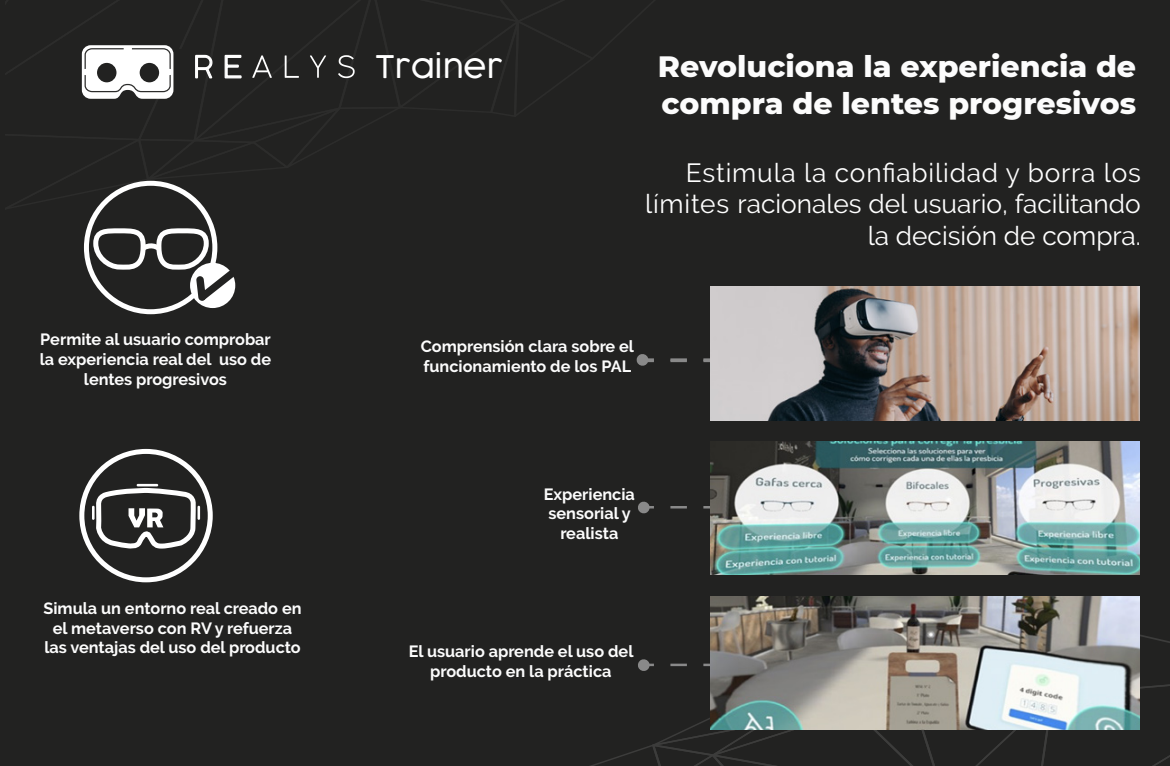
<style>
.page{position:relative;width:1170px;height:766px;background:#fff}
.page>*{position:absolute;margin:0;border:0;box-sizing:border-box;transform-origin:0 0}
.t1{font:300 31.25px "Cocogoose";color:#fff}
.t2{font:800 30px/36px "Montserrat";color:#fcfcfc}
.t3{font:26.25px/31.5px "Raleway";color:#fff;text-align:right}
.t4{font:700 16.25px/19.5px "Raleway";color:#fcfcfc;text-align:center}
</style>
<div class="page">
<div style="left:0;top:0;width:1169px;height:765px;background:#222221"></div>
<div style="left:84px;top:181px;width:133px;height:133px;border:5px solid #fff;border-radius:50%"></div>
<div style="left:190px;top:263px;width:45px;height:45px;background:#fff;border-radius:50%"></div>
<svg style="left:91px;top:226px;width:145px;height:75px"></svg>
<div style="left:79px;top:449px;width:134px;height:133px;border:5px solid #fff;border-radius:50%"></div>
<svg style="left:94px;top:485px;width:104px;height:67px"></svg>
<hr style="left:92px;top:505px;width:3px;height:14px;background:#fff">
<hr style="left:197px;top:505px;width:3px;height:14px;background:#fff">
<hr style="left:137px;top:483px;width:21px;height:3px;background:#fff">
<svg style="left:703px;top:358px;width:7px;height:4px"></svg>
<svg style="left:670px;top:358px;width:17px;height:4px"></svg>
<svg style="left:636px;top:354px;width:18px;height:12px"></svg>
<svg style="left:703px;top:506px;width:7px;height:2px"></svg>
<svg style="left:670px;top:506px;width:17px;height:2px"></svg>
<svg style="left:638px;top:501px;width:16px;height:13px"></svg>
<svg style="left:81px;top:45px;width:274px;height:165px"></svg>
<svg style="left:593px;top:614px;width:576px;height:151px"></svg>
<img style="left:710px;top:286px;width:429px;height:134px">
<img style="left:710px;top:441px;width:429px;height:133px">
<img style="left:710px;top:596px;width:429px;height:133px">
<h1 class="t1" style="left:375px;top:45px;width:129px">Trainer</h1>
<h2 class="t2" style="left:657px;top:47px;width:480px">Revoluciona la experiencia de compra de lentes progresivos</h2>
<h3 class="t3" style="left:645px;top:157px;width:497px">Estimula la confiabilidad y borra los límites racionales del usuario, facilitando la decisión de compra.</h3>
<p class="t4" style="left:40px;top:330px;width:233px">Permite al usuario comprobar la experiencia real del uso de lentes progresivos</p>
<p class="t4" style="left:420px;top:336px;width:215px;text-align:left">Comprensión clara sobre el funcionamiento de los PAL</p>
<p class="t4" style="left:44px;top:598px;width:259px">Simula un entorno real creado en el metaverso con RV y refuerza las ventajas del uso del producto</p>
<p class="t4" style="left:544px;top:484px;width:93px">Experiencia sensorial y realista</p>
<p class="t4" style="left:408px;top:641px;width:226px">El usuario aprende el uso del producto en la práctica</p>
</div>
